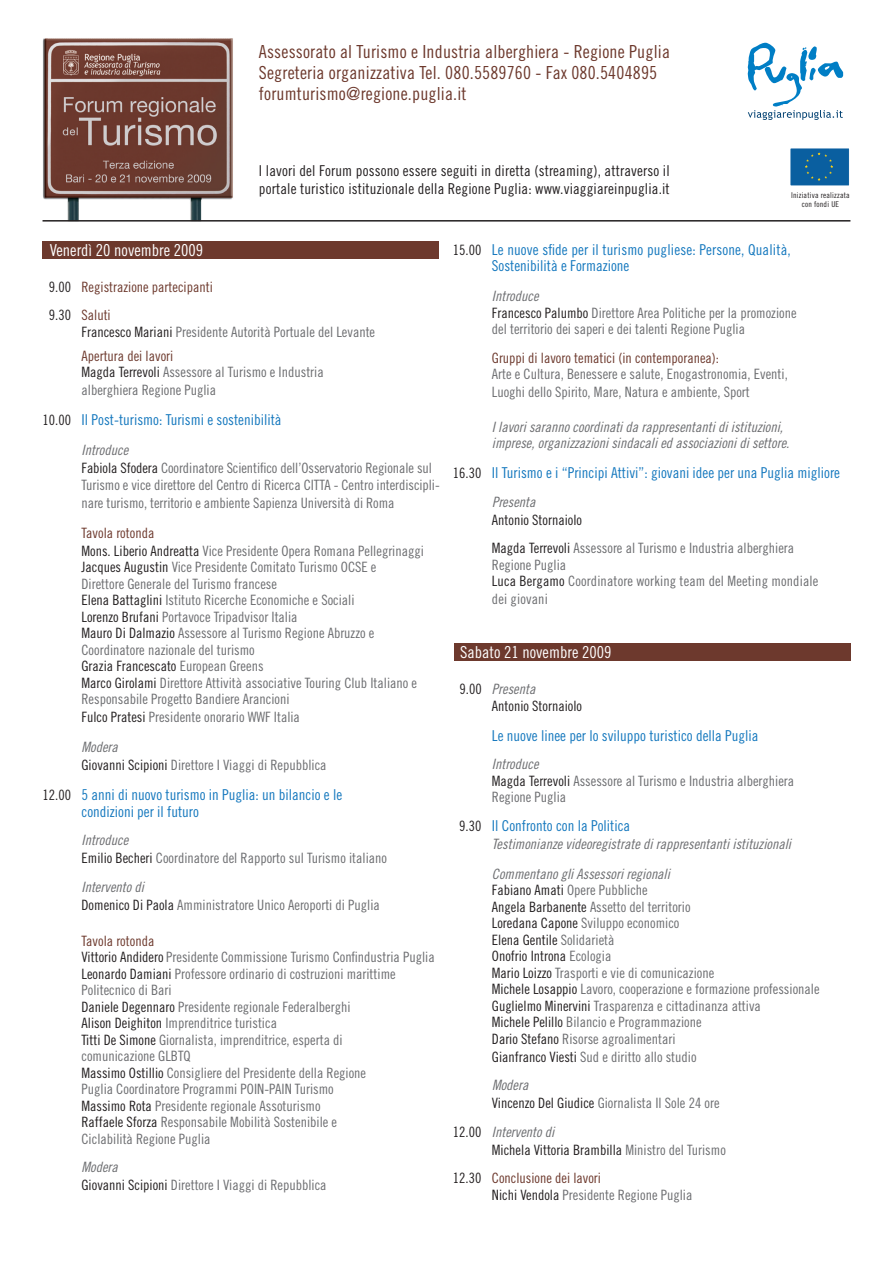
<style>
.page{position:relative;width:893px;height:1263px;background:#fff}
.page>*{position:absolute;margin:0;border:0;box-sizing:border-box;transform-origin:0 0}
.t1{font:18px/21px "Trade Gothic Cond Eighteen";letter-spacing:.01em;color:#6d392d}
.t2{font:16.5px "Trade Gothic Cond Eighteen";color:#fff}
.t3{font:15px/16.5px "Trade Gothic Cond Eighteen";color:#1578be}
.t4{font:15px/18px "Trade Gothic Cond Eighteen";letter-spacing:.01em;color:#231f20}
.t5{font:14.25px/16.5px "Trade Gothic Cond Eighteen";color:#6c6d70}
.t6{font:14.25px/16.5px "Trade Gothic Cond Eighteen Obl";color:#6c6d70}
.t7{font:14.25px/28.5px "Trade Gothic Cond Eighteen";color:#231f20}
.t8{font:14.25px/28.5px "Trade Gothic Cond Eighteen";color:#6d392d}
.t9{font:7.95px/9.6px "Trade Gothic Cond Eighteen";letter-spacing:.025em;color:#231f20;text-align:center}
.s1{color:#231f20}
.s2{color:#6d392d}
.s3{font-size:14.25px;color:#231f20}
.s4{font-family:"Trade Gothic Cond Eighteen";color:#231f20}
.s5{color:#6c6d70}
</style>
<div class="page">
<div style="left:454px;top:643px;width:396px;height:18px;background:#6d392d"></div>
<div style="left:43px;top:241px;width:396px;height:18px;background:#6d392d"></div>
<img style="left:42px;top:38px;width:191px;height:183px">
<hr style="left:43px;top:220px;width:807px;height:2px;background:#231f20">
<svg style="left:748px;top:43px;width:95px;height:77px"></svg>
<div style="left:790px;top:148px;width:59px;height:38px;background:#0a5fa0"></div>
<svg style="left:805px;top:152px;width:28px;height:29px"></svg>
<p class="t1" style="left:259px;top:41px;width:413px">Assessorato al Turismo e Industria alberghiera - Regione Puglia<br>Segreteria organizzativa Tel. 080.5589760 - Fax 080.5404895 forumturismo@regione.puglia.it</p>
<p class="t4" style="left:259px;top:162px;width:412px">I lavori del Forum possono essere seguiti in diretta (streaming), attraverso il portale turistico istituzionale della Regione Puglia: www.viaggiareinpuglia.it</p>
<p class="t9" style="left:791px;top:190px;width:60px">Iniziativa realizzata con fondi UE</p>
<p class="t2" style="left:50px;top:240px;width:155px">Venerdì 20 novembre 2009</p>
<p class="t8" style="left:49px;top:272px;width:166px"><span class="s1">9.00</span> Registrazione partecipanti<br><span class="s1">9.30</span> Saluti</p>
<p class="t5" style="left:82px;top:319px;width:295px;line-height:24px"><span class="s1">Francesco Mariani</span> Presidente Autorità Portuale del Levante<br><span class="s2">Apertura dei lavori</span></p>
<p class="t5" style="left:82px;top:363px;width:244px;line-height:18px"><span class="s1">Magda Terrevoli</span> Assessore al Turismo e Industria alberghiera Regione Puglia</p>
<p class="t3" style="left:43px;top:411px;width:240px"><span class="s3">10.00</span> Il Post-turismo: Turismi e sostenibilità</p>
<p class="t6" style="left:82px;top:442px;width:48px">Introduce</p>
<p class="t5" style="left:82px;top:460px;width:360px"><span class="s1">Fabiola Sfodera</span> Coordinatore Scientifico dell’Osservatorio Regionale sul<br>Turismo e vice direttore del Centro di Ricerca CITTA - Centro interdiscipli-</p>
<p class="t5" style="left:82px;top:494px;width:314px">nare turismo, territorio e ambiente Sapienza Università di Roma</p>
<p class="t5" style="left:82px;top:523px;width:344px;line-height:18px"><span class="s2">Tavola rotonda<br></span><span class="s1">Mons. Liberio Andreatta</span> Vice Presidente Opera Romana Pellegrinaggi</p>
<p class="t5" style="left:82px;top:559px;width:337px"><span class="s1">Jacques Augustin</span> Vice Presidente Comitato Turismo OCSE e Direttore Generale del Turismo francese<br><span class="s1">Elena Battaglini</span> Istituto Ricerche Economiche e Sociali<br><span class="s1">Lorenzo Brufani</span> Portavoce Tripadvisor Italia<br><span class="s1">Mauro Di Dalmazio</span> Assessore al Turismo Regione Abruzzo e Coordinatore nazionale del turismo<br><span class="s1">Grazia Francescato</span> European Greens<br><span class="s1">Marco Girolami</span> Direttore Attività associative Touring Club Italiano e Responsabile Progetto Bandiere Arancioni</p>
<p class="t5" style="left:82px;top:709px;width:220px"><span class="s1">Fulco Pratesi</span> Presidente onorario WWF Italia</p>
<p class="t6" style="left:82px;top:739px;width:38px">Modera</p>
<p class="t5" style="left:82px;top:757px;width:247px"><span class="s1">Giovanni Scipioni</span> Direttore I Viaggi di Repubblica</p>
<p class="t3" style="left:82px;top:786px;width:262px;text-indent:-39px"><span class="s3">12.00</span> 5 anni di nuovo turismo in Puglia: un bilancio e le condizioni per il futuro</p>
<p class="t6" style="left:82px;top:832px;width:48px">Introduce</p>
<p class="t5" style="left:82px;top:850px;width:307px"><span class="s1">Emilio Becheri</span> Coordinatore del Rapporto sul Turismo italiano</p>
<p class="t6" style="left:82px;top:878px;width:64px">Intervento di</p>
<p class="t5" style="left:82px;top:896px;width:300px"><span class="s1">Domenico Di Paola</span> Amministratore Unico Aeroporti di Puglia</p>
<p class="t5" style="left:82px;top:932px;width:355px"><span class="s2">Tavola rotonda<br></span><span class="s1">Vittorio Andidero</span> Presidente Commissione Turismo Confindustria Puglia <span class="s1">Leonardo Damiani</span> Professore ordinario di costruzioni marittime Politecnico di Bari<br><span class="s1">Daniele Degennaro</span> Presidente regionale Federalberghi<br><span class="s1">Alison Deighiton</span> Imprenditrice turistica<br><span class="s1">Titti De Simone</span> Giornalista, imprenditrice, esperta di<br>comunicazione GLBTQ<br><span class="s1">Massimo Ostillio</span> Consigliere del Presidente della Regione<br>Puglia Coordinatore Programmi POIN-PAIN Turismo<br><span class="s1">Massimo Rota</span> Presidente regionale Assoturismo<br><span class="s1">Raffaele Sforza</span> Responsabile Mobilità Sostenibile e<br>Ciclabilità Regione Puglia</p>
<p class="t6" style="left:82px;top:1159px;width:38px">Modera</p>
<p class="t5" style="left:82px;top:1177px;width:247px"><span class="s1">Giovanni Scipioni</span> Direttore I Viaggi di Repubblica</p>
<p class="t3" style="left:492px;top:241px;width:300px;text-indent:-39px"><span class="s3">15.00</span> Le nuove sfide per il turismo pugliese: Persone, Qualità,<br>Sostenibilità e Formazione</p>
<p class="t6" style="left:492px;top:287px;width:48px">Introduce</p>
<p class="t5" style="left:492px;top:304px;width:306px"><span class="s1">Francesco Palumbo</span> Direttore Area Politiche per la promozione del territorio dei saperi e dei talenti Regione Puglia</p>
<p class="t8" style="left:492px;top:343px;width:229px">Gruppi di lavoro tematici (in contemporanea):</p>
<p class="t5" style="left:492px;top:365px;width:298px;line-height:18px">Arte e Cultura, Benessere e salute, Enogastronomia, Eventi,<br>Luoghi dello Spirito, Mare, Natura e ambiente, Sport</p>
<p class="t6" style="left:492px;top:418px;width:299px">I lavori saranno coordinati da rappresentanti di istituzioni, imprese, organizzazioni sindacali ed associazioni di settore.</p>
<p class="t3" style="left:453px;top:464px;width:389px"><span class="s3">16.30</span> Il Turismo e i “Principi Attivi”: giovani idee per una Puglia migliore</p>
<p class="t6" style="left:492px;top:493px;width:45px">Presenta</p>
<p class="t5" style="left:492px;top:505px;width:304px;line-height:28.5px"><span class="s1">Antonio Stornaiolo<br>Magda Terrevoli</span> Assessore al Turismo e Industria alberghiera</p>
<p class="t5" style="left:492px;top:556px;width:328px">Regione Puglia<br><span class="s1">Luca Bergamo</span> Coordinatore working team del Meeting mondiale</p>
<p class="t5" style="left:492px;top:590px;width:58px">dei giovani</p>
<p class="t2" style="left:460px;top:642px;width:153px">Sabato 21 novembre 2009</p>
<p class="t6" style="left:459px;top:680px;width:77px"><span class="s4">9.00</span> Presenta</p>
<p class="t7" style="left:492px;top:691px;width:92px">Antonio Stornaiolo</p>
<p class="t3" style="left:492px;top:727px;width:268px">Le nuove linee per lo sviluppo turistico della Puglia</p>
<p class="t6" style="left:492px;top:755px;width:48px">Introduce</p>
<p class="t5" style="left:492px;top:772px;width:304px"><span class="s1">Magda Terrevoli</span> Assessore al Turismo e Industria alberghiera<br>Regione Puglia</p>
<p class="t3" style="left:459px;top:817px;width:172px"><span class="s3">9.30</span> Il Confronto con la Politica</p>
<p class="t6" style="left:492px;top:828px;width:301px;line-height:30px">Testimonianze videoregistrate di rappresentanti istituzionali<br>Commentano gli Assessori regionali</p>
<p class="t5" style="left:492px;top:881px;width:329px"><span class="s1">Fabiano Amati</span> Opere Pubbliche<br><span class="s1">Angela Barbanente</span> Assetto del territorio<br><span class="s1">Loredana Capone</span> Sviluppo economico<br><span class="s1">Elena Gentile</span> Solidarietà<br><span class="s1">Onofrio Introna</span> Ecologia<br><span class="s1">Mario Loizzo</span> Trasporti e vie di comunicazione<br><span class="s1">Michele Losappio</span> Lavoro, cooperazione e formazione professionale <span class="s1">Guglielmo Minervini</span> Trasparenza e cittadinanza attiva<br><span class="s1">Michele Pelillo</span> Bilancio e Programmazione<br><span class="s1">Dario Stefano</span> Risorse agroalimentari</p>
<p class="t5" style="left:492px;top:1048px;width:206px"><span class="s1">Gianfranco Viesti</span> Sud e diritto allo studio</p>
<p class="t6" style="left:492px;top:1077px;width:38px">Modera</p>
<p class="t5" style="left:492px;top:1095px;width:229px"><span class="s1">Vincenzo Del Giudice</span> Giornalista Il Sole 24 ore</p>
<p class="t6" style="left:453px;top:1123px;width:103px"><span class="s4">12.00</span> Intervento di</p>
<p class="t7" style="left:453px;top:1135px;width:275px;text-indent:39px">Michela Vittoria Brambilla <span class="s5">Ministro del Turismo<br></span>12.30 <span class="s2">Conclusione dei lavori</span></p>
<p class="t5" style="left:492px;top:1186px;width:202px"><span class="s1">Nichi Vendola</span> Presidente Regione Puglia</p>
</div>
